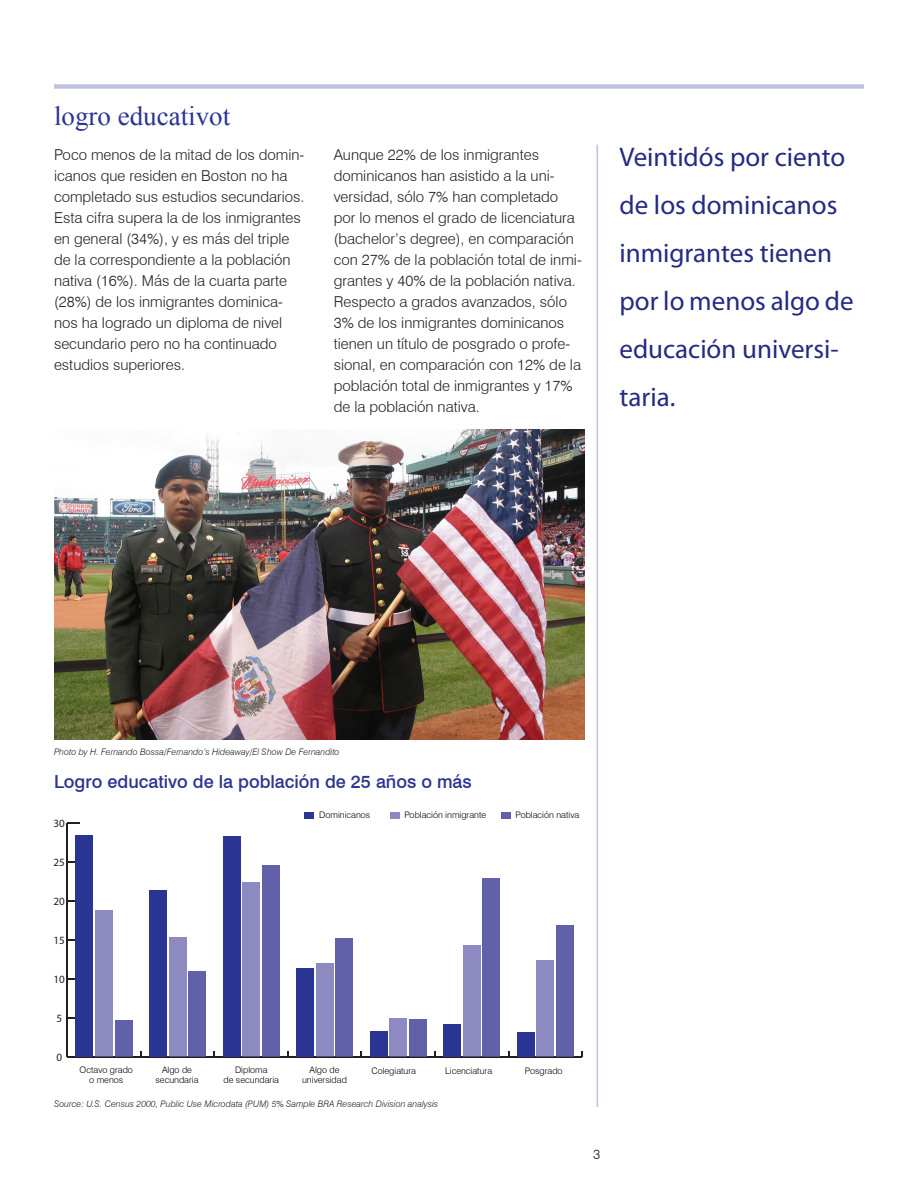
<style>
.page{position:relative;width:918px;height:1188px;background:#fff}
.page>*{position:absolute;margin:0;border:0;box-sizing:border-box;transform-origin:0 0}
.side_text_Right{font:27px/48px "Myriad Pro";color:#232b82}
.headings{font:27px "Times New Roman";color:#2a3493}
.Graph_Headings{font:500 18px "Swiss 721 BT";color:#2a3493}
.Main_Text{font:300 15px/21px "Swiss 721 BT";color:#231f20}
.Endnote_Text{font:300 13.5px "Swiss 721 BT";color:#231f20}
.t1{font:11.1px "Myriad";color:#231f20}
.Graph_Headings-2{font:300 9px "Swiss 721 BT";color:#000}
.Credits{font:italic 300 9px "Swiss 721 BT";color:#231f20}
</style>
<div class="page">
<img style="left:54px;top:429px;width:530px;height:311px">
<div style="left:54px;top:84px;width:810px;height:5px;background:#bfc2de"></div>
<hr style="left:597px;top:145px;width:1px;height:962px;background:#2a3493">
<hr style="left:67px;top:1056px;width:515px;height:1px;background:#231f20">
<hr style="left:67px;top:823px;width:1px;height:234px;background:#231f20">
<svg style="left:67px;top:822px;width:13px;height:1px"></svg>
<div style="left:115px;top:1021px;width:17px;height:35px;background:#6161aa"></div>
<div style="left:188px;top:971px;width:18px;height:85px;background:#6161aa"></div>
<div style="left:262px;top:865px;width:18px;height:191px;background:#6161aa"></div>
<div style="left:335px;top:938px;width:18px;height:118px;background:#6161aa"></div>
<div style="left:409px;top:1019px;width:18px;height:37px;background:#6161aa"></div>
<div style="left:483px;top:878px;width:17px;height:178px;background:#6161aa"></div>
<div style="left:556px;top:925px;width:18px;height:131px;background:#6161aa"></div>
<div style="left:95px;top:910px;width:18px;height:146px;background:#8d8ac2"></div>
<svg style="left:95px;top:1056px;width:37px;height:1px"></svg>
<div style="left:169px;top:937px;width:17px;height:119px;background:#8d8ac2"></div>
<svg style="left:169px;top:1056px;width:37px;height:1px"></svg>
<div style="left:242px;top:882px;width:18px;height:174px;background:#8d8ac2"></div>
<svg style="left:242px;top:1056px;width:38px;height:1px"></svg>
<div style="left:316px;top:963px;width:17px;height:93px;background:#8d8ac2"></div>
<svg style="left:316px;top:1056px;width:37px;height:1px"></svg>
<div style="left:389px;top:1019px;width:18px;height:37px;background:#8d8ac2"></div>
<svg style="left:389px;top:1056px;width:38px;height:1px"></svg>
<div style="left:463px;top:945px;width:18px;height:111px;background:#8d8ac2"></div>
<svg style="left:463px;top:1056px;width:37px;height:1px"></svg>
<div style="left:536px;top:961px;width:18px;height:95px;background:#8d8ac2"></div>
<svg style="left:536px;top:1056px;width:38px;height:1px"></svg>
<div style="left:76px;top:835px;width:17px;height:222px;background:#2a3493"></div>
<div style="left:149px;top:890px;width:18px;height:167px;background:#2a3493"></div>
<div style="left:223px;top:836px;width:17px;height:221px;background:#2a3493"></div>
<div style="left:296px;top:968px;width:18px;height:89px;background:#2a3493"></div>
<div style="left:370px;top:1031px;width:17px;height:26px;background:#2a3493"></div>
<div style="left:443px;top:1024px;width:18px;height:33px;background:#2a3493"></div>
<div style="left:517px;top:1033px;width:17px;height:24px;background:#2a3493"></div>
<div style="left:502px;top:812px;width:9px;height:7px;background:#6161aa"></div>
<div style="left:390px;top:812px;width:9px;height:7px;background:#8d8ac2"></div>
<div style="left:305px;top:812px;width:9px;height:7px;background:#2a3493"></div>
<p class="headings" style="left:54px;top:98px;width:178px">logro educativot</p>
<p class="Main_Text" style="left:54px;top:144px;width:252px">Poco menos de la mitad de los domin&shy;icanos que residen en Boston no ha completado sus estudios secundarios.<br>Esta cifra supera la de los inmigrantes en general (34%), y es más del triple de la correspondiente a la población nativa (16%). Más de la cuarta parte (28%) de los inmigrantes dominica&shy;nos ha logrado un diploma de nivel secundario pero no ha continuado estudios superiores.</p>
<p class="Main_Text" style="left:334px;top:144px;width:250px">Aunque 22% de los inmigrantes dominicanos han asistido a la uni&shy;versidad, sólo 7% han completado por lo menos el grado de licenciatura (bachelor’s degree), en comparación con 27% de la población total de inmi&shy;grantes y 40% de la población nativa.<br>Respecto a grados avanzados, sólo 3% de los inmigrantes dominicanos tienen un título de posgrado o profe&shy;sional, en comparación con 12% de la población total de inmigrantes y 17% de la población nativa.</p>
<p class="side_text_Right" style="left:620px;top:132px;width:236px">Veintidós por ciento de los dominicanos inmigrantes tienen por lo menos algo de educación universi&shy;taria.</p>
<p class="Credits" style="left:54px;top:746px;width:287px">Photo by H. Fernando Bossa/Fernando’s Hideaway/El Show De Fernandito</p>
<p class="Graph_Headings" style="left:54px;top:770px;width:419px">Logro educativo de la población de 25 años o más</p>
<p class="t1" style="left:54px;top:818px;width:13px">30</p>
<p class="t1" style="left:54px;top:857px;width:13px">25</p>
<p class="t1" style="left:54px;top:896px;width:13px">20</p>
<p class="t1" style="left:54px;top:935px;width:13px">15</p>
<p class="t1" style="left:54px;top:974px;width:13px">10</p>
<p class="t1" style="left:56px;top:1013px;width:7px">5</p>
<p class="t1" style="left:56px;top:1052px;width:7px">0</p>
<p class="t1" style="left:520px;top:809px;width:50px">Native-Bor</p>
<p class="t1" style="left:408px;top:810px;width:62px">Foreign-Born</p>
<p class="Graph_Headings-2" style="left:516px;top:810px;width:65px">Población nativa</p>
<p class="t1" style="left:323px;top:810px;width:57px">Dominicans</p>
<p class="Graph_Headings-2" style="left:404px;top:810px;width:83px">Población inmigrante</p>
<p class="Graph_Headings-2" style="left:319px;top:810px;width:53px">Dominicanos</p>
<p class="t1" style="left:64px;top:1065px;width:136px">8th Grade or Less Some HS</p>
<p class="t1" style="left:224px;top:1065px;width:56px">HS Diploma</p>
<p class="t1" style="left:293px;top:1065px;width:65px">Some College</p>
<p class="t1" style="left:376px;top:1065px;width:45px">Associate</p>
<p class="t1" style="left:452px;top:1065px;width:42px">Bachelor</p>
<p class="t1" style="left:524px;top:1065px;width:45px">Graduate</p>
<p class="Graph_Headings-2" style="left:80px;top:1065px;width:55px">Octavo grado</p>
<p class="Graph_Headings-2" style="left:89px;top:1074px;width:35px">o menos</p>
<p class="Graph_Headings-2" style="left:162px;top:1065px;width:32px">Algo de</p>
<p class="Graph_Headings-2" style="left:371px;top:1065px;width:46px">Colegiatura</p>
<p class="Graph_Headings-2" style="left:445px;top:1065px;width:49px">Licenciatura</p>
<p class="Graph_Headings-2" style="left:525px;top:1065px;width:39px">Posgrado</p>
<p class="Graph_Headings-2" style="left:156px;top:1074px;width:45px">secundaria</p>
<p class="Graph_Headings-2" style="left:235px;top:1065px;width:34px">Diploma</p>
<p class="Graph_Headings-2" style="left:224px;top:1074px;width:57px">de secundaria</p>
<p class="Graph_Headings-2" style="left:310px;top:1065px;width:32px">Algo de</p>
<p class="Graph_Headings-2" style="left:302px;top:1074px;width:46px">universidad</p>
<p class="Credits" style="left:54px;top:1098px;width:386px">Source: U.S. Census 2000, Public Use Microdata (PUM) 5% Sample BRA Research Division analysis</p>
<p class="Endnote_Text" style="left:593px;top:1146px;width:9px">3</p>
</div>
